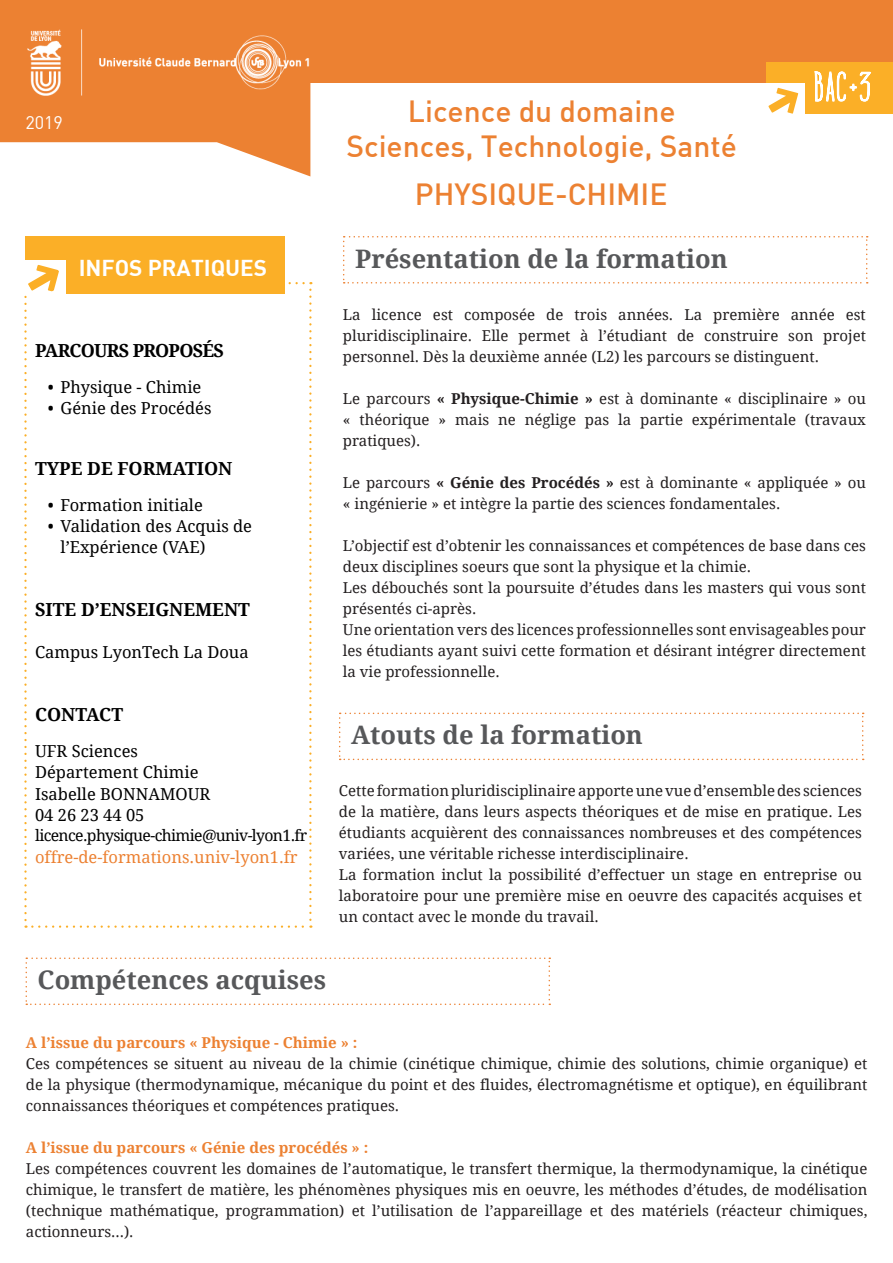
<style>
.page{position:relative;width:893px;height:1263px;background:#fff}
.page>*{position:absolute;margin:0;border:0;box-sizing:border-box;transform-origin:0 0}
.t1{font:500 30px/34.5px "DIN";color:#ec8132;text-align:center}
.t2{font:700 25.5px "Droid Serif";color:#57585a}
.t3{font:22.5px "DIN Bold";color:#fff}
.t4{font:700 18px "Droid Serif";color:#000}
.t5{font:700 18px "Droid Serif";letter-spacing:-.04em;color:#000}
.t6{font:18px "DIN";color:#fff}
.t7{font:16.5px/21px "Droid Serif";color:#000}
.t8{font:16.5px "Droid Serif";color:#ec8132}
.t9{font:15.75px "Droid Serif";letter-spacing:-.04em;color:#000}
.t10{font:15px/21px "Droid Serif";color:#231f20;text-align:justify}
.t11{font:700 15px "Droid Serif";color:#ec8132}
.s1{font-weight:700}
</style>
<div class="page">
<div style="left:0;top:0;width:893px;height:82px;background:#ec8132"></div>
<svg style="left:0;top:82px;width:310px;height:94px;fill:#ec8132"></svg>
<svg style="left:343px;top:236px;width:525px;height:48px"></svg>
<div style="left:767px;top:63px;width:126px;height:51px;background:#fbaf27"></div>
<svg style="left:808px;top:62px;width:65px;height:40px"></svg>
<div style="left:761px;top:83px;width:44px;height:38px;background:#fff"></div>
<svg style="left:768px;top:88px;width:30px;height:26px"></svg>
<div style="left:26px;top:236px;width:259px;height:58px;background:#fbaf27"></div>
<div style="left:17px;top:260px;width:49px;height:34px;background:#fff"></div>
<svg style="left:26px;top:957px;width:524px;height:48px"></svg>
<svg style="left:24px;top:265px;width:288px;height:663px"></svg>
<svg style="left:339px;top:713px;width:525px;height:47px"></svg>
<img style="left:26px;top:29px;width:285px;height:72px">
<p class="t6" style="left:25px;top:111px;width:39px">2019</p>
<h3 class="t3" style="left:79px;top:253px;width:190px">INFOS PRATIQUES</h3>
<p class="t5" style="left:35px;top:340px;width:191px">PARCOURS PROPOSÉS</p>
<p class="t7" style="left:48px;top:377px;width:155px">• Physique - Chimie</p>
<p class="t7" style="left:48px;top:398px;width:165px">• Génie des Procédés</p>
<p class="t4" style="left:35px;top:459px;width:199px">TYPE DE FORMATION</p>
<p class="t7" style="left:48px;top:495px;width:157px">• Formation initiale</p>
<p class="t7" style="left:61px;top:516px;width:193px;text-indent:-13px">• Validation des Acquis de l’Expérience (VAE)</p>
<p class="t4" style="left:35px;top:600px;width:216px">SITE D’ENSEIGNEMENT</p>
<p class="t7" style="left:35px;top:642px;width:215px">Campus LyonTech La Doua</p>
<p class="t4" style="left:35px;top:705px;width:90px">CONTACT</p>
<p class="t7" style="left:35px;top:741px;width:177px">UFR Sciences<br>Département Chimie<br>Isabelle BONNAMOUR<br>04 26 23 44 05</p>
<p class="t9" style="left:35px;top:827px;width:274px">licence.physique-chimie@univ-lyon1.fr</p>
<p class="t8" style="left:35px;top:847px;width:264px">offre-de-formations.univ-lyon1.fr</p>
<h1 class="t1" style="left:346px;top:93px;width:392px">Licence du domaine<br>Sciences, Technologie, Santé</h1>
<h1 class="t1" style="left:415px;top:176px;width:254px">PHYSIQUE-CHIMIE</h1>
<h2 class="t2" style="left:355px;top:244px;width:374px">Présentation de la formation</h2>
<p class="t10" style="left:343px;top:304px;width:524px">La licence est composée de trois années. La première année est pluridisciplinaire. Elle permet à l’étudiant de construire son projet personnel. Dès la deuxième année (L2) les parcours se distinguent.</p>
<p class="t10" style="left:343px;top:388px;width:525px">Le parcours <span class="s1">« Physique-Chimie »</span> est à dominante « disciplinaire » ou « théorique » mais ne néglige pas la partie expérimentale (travaux pratiques).</p>
<p class="t10" style="left:343px;top:472px;width:524px">Le parcours <span class="s1">« Génie des Procédés »</span> est à dominante « appliquée » ou « ingénierie » et intègre la partie des sciences fondamentales.</p>
<p class="t10" style="left:343px;top:535px;width:524px;text-align:left">L’objectif est d’obtenir les connaissances et compétences de base dans ces deux disciplines soeurs que sont la physique et la chimie.<br>Les débouchés sont la poursuite d’études dans les masters qui vous sont présentés ci-après.<br>Une orientation vers des licences professionnelles sont envisageables pour les étudiants ayant suivi cette formation et désirant intégrer directement la vie professionnelle.</p>
<h2 class="t2" style="left:351px;top:721px;width:293px">Atouts de la formation</h2>
<p class="t10" style="left:339px;top:781px;width:524px;text-align:left">Cette formation pluridisciplinaire apporte une vue d’ensemble des sciences de la matière, dans leurs aspects théoriques et de mise en pratique. Les étudiants acquièrent des connaissances nombreuses et des compétences variées, une véritable richesse interdisciplinaire.<br>La formation inclut la possibilité d’effectuer un stage en entreprise ou laboratoire pour une première mise en oeuvre des capacités acquises et un contact avec le monde du travail.</p>
<h2 class="t2" style="left:38px;top:966px;width:290px">Compétences acquises</h2>
<p class="t11" style="left:26px;top:1034px;width:333px">A l’issue du parcours « Physique - Chimie » :</p>
<p class="t10" style="left:26px;top:1053px;width:843px">Ces compétences se situent au niveau de la chimie (cinétique chimique, chimie des solutions, chimie organique) et de la physique (thermodynamique, mécanique du point et des fluides, électromagnétisme et optique), en équilibrant connaissances théoriques et compétences pratiques.</p>
<p class="t11" style="left:26px;top:1139px;width:344px">A l’issue du parcours « Génie des procédés » :</p>
<p class="t10" style="left:26px;top:1158px;width:843px">Les compétences couvrent les domaines de l’automatique, le transfert thermique, la thermodynamique, la cinétique chimique, le transfert de matière, les phénomènes physiques mis en oeuvre, les méthodes d’études, de modélisation (technique mathématique, programmation) et l’utilisation de l’appareillage et des matériels (réacteur chimiques, actionneurs...).</p>
</div>
